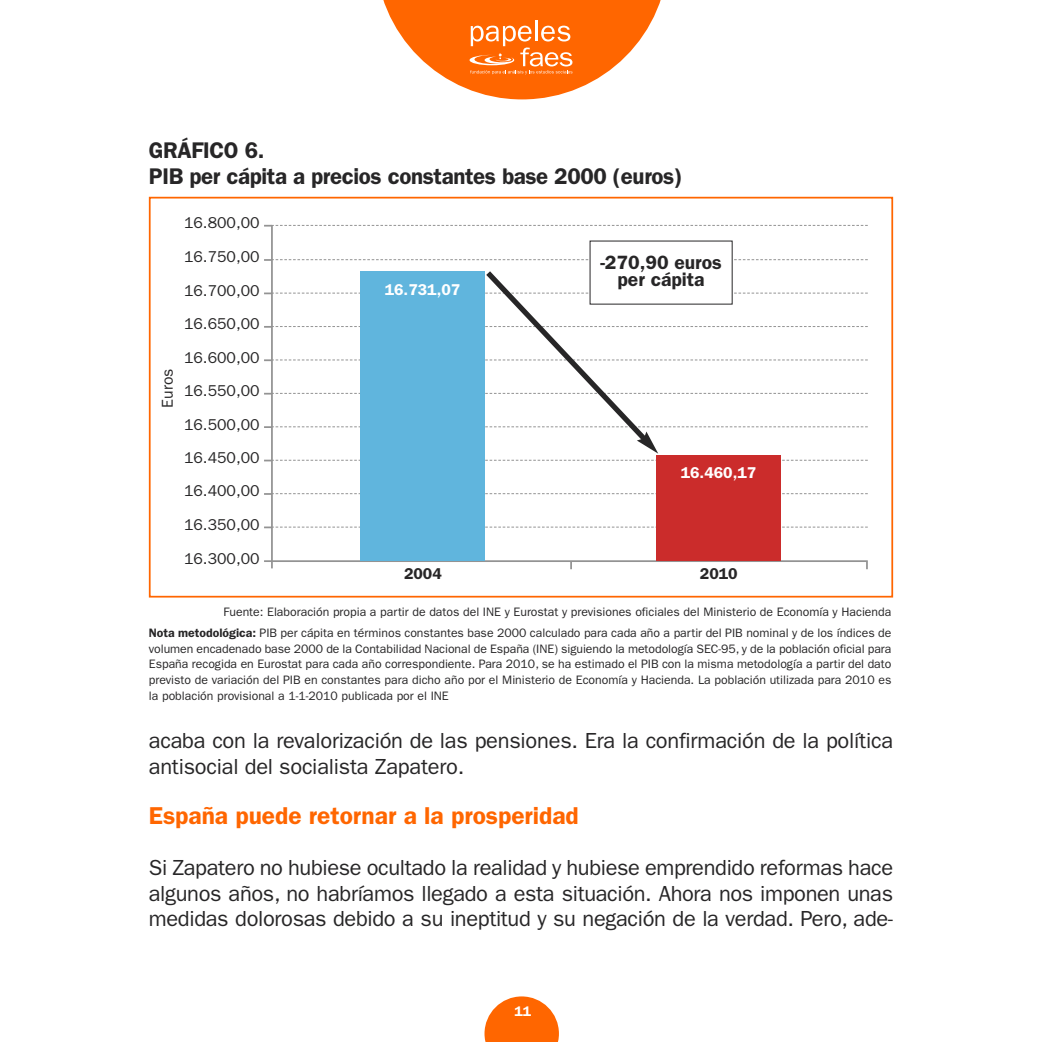
<style>
.page{position:relative;width:1042px;height:1042px;background:#fff}
.page>*{position:absolute;margin:0;border:0;box-sizing:border-box;transform-origin:0 0}
.t1{font:600 24.5px "Franklin Gothic";color:#f60}
.t2{font:600 22.75px/25.9px "Franklin Gothic";letter-spacing:-.015em;color:#272627}
.t3{font:21.88px/25.4px "Franklin Gothic";letter-spacing:-.01em;color:#272627}
.t4{font:600 19.25px/17.3px "Franklin Gothic";color:#272627;text-align:center}
.t5{font:15.75px "Franklin Gothic";color:#272627}
.t6{font:600 15.75px "Franklin Gothic";color:#fff}
.t7{font:600 15.75px "Franklin Gothic";color:#272627}
.t8{font:600 14px "Franklin Gothic";color:#fff}
.t9{font:12.25px/15.8px "Franklin Gothic";color:#272627;text-align:right}
.s1{font-weight:600}
</style>
<div class="page">
<svg style="left:383px;top:0;width:278px;height:99px"></svg>
<svg style="left:484px;top:996px;width:75px;height:46px"></svg>
<div style="left:149px;top:197px;width:744px;height:400px;border:2px solid #f60"></div>
<svg style="left:264px;top:526px;width:604px;height:2px"></svg>
<svg style="left:264px;top:493px;width:604px;height:2px"></svg>
<svg style="left:264px;top:460px;width:604px;height:1px"></svg>
<svg style="left:264px;top:225px;width:604px;height:2px"></svg>
<hr style="left:271px;top:225px;width:2px;height:343px;background:#939393">
<hr style="left:264px;top:560px;width:604px;height:2px;background:#939393">
<div style="left:360px;top:271px;width:124px;height:289px;background:#60b5dd"></div>
<svg style="left:570px;top:562px;width:2px;height:7px"></svg>
<div style="left:656px;top:455px;width:124px;height:105px;background:#cb2c2b"></div>
<svg style="left:866px;top:562px;width:2px;height:7px"></svg>
<svg style="left:264px;top:259px;width:604px;height:195px"></svg>
<h2 class="t2" style="left:149px;top:139px;width:535px">GRÁFICO 6.<br>PIB per cápita a precios constantes base 2000 (euros)</h2>
<p class="t5" style="left:162px;top:408px;width:41px;rotate:-90deg">Euros</p>
<p class="t5" style="left:184px;top:217px;width:77px">16.800,00</p>
<p class="t5" style="left:184px;top:252px;width:77px">16.750,00</p>
<p class="t5" style="left:184px;top:285px;width:77px">16.700,00</p>
<p class="t5" style="left:184px;top:318px;width:77px">16.650,00</p>
<p class="t5" style="left:184px;top:352px;width:77px">16.600,00</p>
<p class="t5" style="left:184px;top:385px;width:77px">16.550,00</p>
<p class="t5" style="left:184px;top:419px;width:77px">16.500,00</p>
<p class="t5" style="left:184px;top:452px;width:77px">16.450,00</p>
<p class="t5" style="left:184px;top:486px;width:77px">16.400,00</p>
<p class="t5" style="left:184px;top:519px;width:77px">16.350,00</p>
<p class="t5" style="left:184px;top:553px;width:77px">16.300,00</p>
<p class="t6" style="left:385px;top:284px;width:77px">16.731,07</p>
<h3 class="t4" style="left:600px;top:255px;width:123px">-270,90 euros per cápita</h3>
<p class="t6" style="left:681px;top:468px;width:77px">16.460,17</p>
<p class="t7" style="left:404px;top:568px;width:39px">2004</p>
<p class="t7" style="left:700px;top:568px;width:39px">2010</p>
<p class="t9" style="left:149px;top:602px;width:744px;line-height:20.7px">Fuente: Elaboración propia a partir de datos del INE y Eurostat y previsiones oficiales del Ministerio de Economía y Hacienda<br><span class="s1">Nota metodológica:</span> PIB per cápita en términos constantes base 2000 calculado para cada año a partir del PIB nominal y de los índices de</p>
<p class="t9" style="left:149px;top:641px;width:744px;text-align:justify">volumen encadenado base 2000 de la Contabilidad Nacional de España (INE) siguiendo la metodología SEC-95, y de la población oficial para España recogida en Eurostat para cada año correspondiente. Para 2010, se ha estimado el PIB con la misma metodología a partir del dato previsto de variación del PIB en constantes para dicho año por el Ministerio de Economía y Hacienda. La población utilizada para 2010 es la población provisional a 1-1-2010 publicada por el INE</p>
<h3 class="t3" style="left:149px;top:730px;width:746px">acaba con la revalorización de las pensiones. Era la confirmación de la política antisocial del socialista Zapatero.</h3>
<h1 class="t1" style="left:149px;top:807px;width:431px">España puede retornar a la prosperidad</h1>
<h3 class="t3" style="left:149px;top:857px;width:746px;text-align:justify">Si Zapatero no hubiese ocultado la realidad y hubiese emprendido reformas hace algunos años, no habríamos llegado a esta situación. Ahora nos imponen unas medidas dolorosas debido a su ineptitud y su negación de la verdad. Pero, ade-</h3>
<p class="t8" style="left:514px;top:1006px;width:18px">11</p>
</div>
